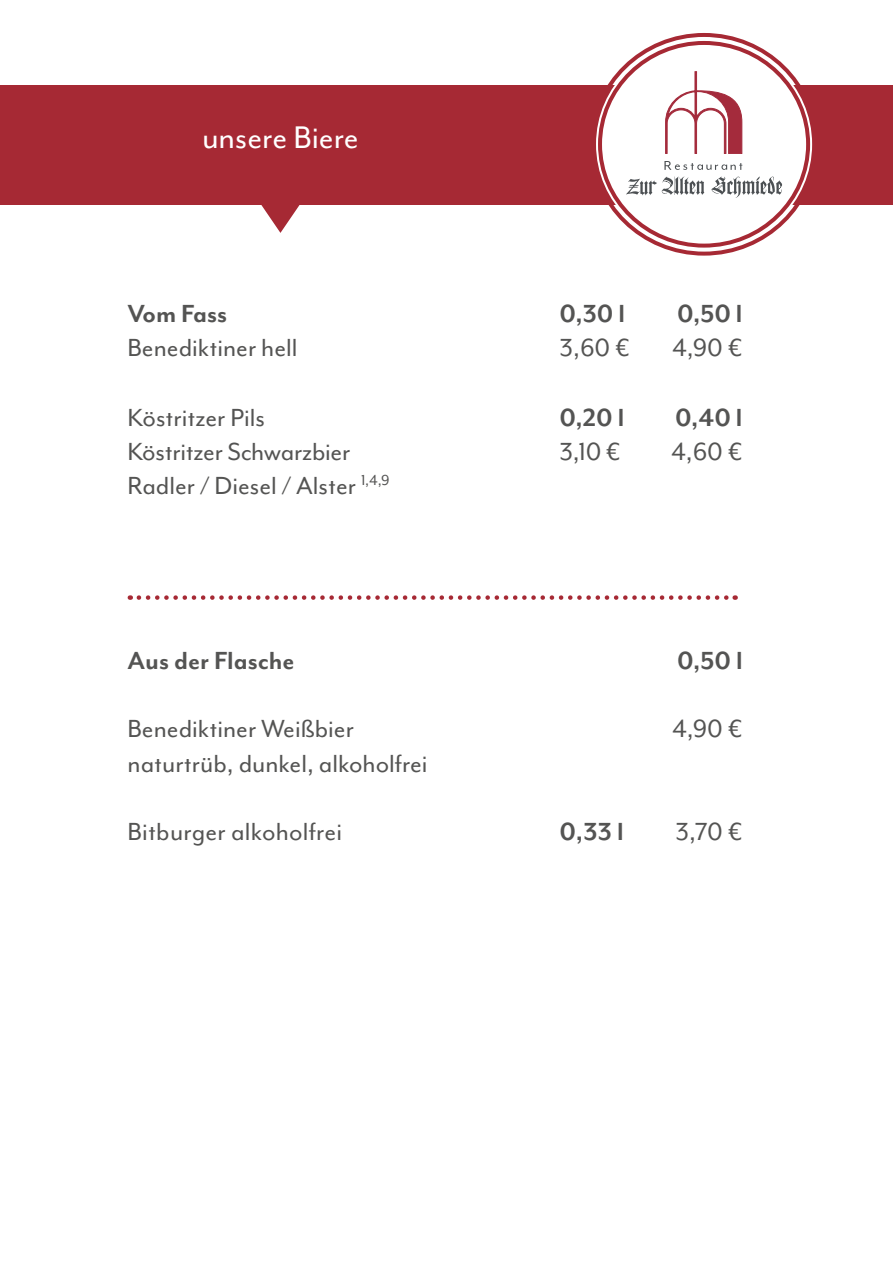
<style>
.page{position:relative;width:893px;height:1263px;background:#fff}
.page>*{position:absolute;margin:0;border:0;box-sizing:border-box;transform-origin:0 0}
.t1{font:36px "Mr Eaves Mod OT";color:#fff}
.t2{font:28.5px "Mr Eaves Mod OT";color:#545453}
.t3{font:700 28.5px "Mr Eaves Mod OT";color:#545453}
</style>
<div class="page">
<div style="left:0;top:85px;width:893px;height:119px;background:#a62934"></div>
<svg style="left:241px;top:204px;width:79px;height:29px"></svg>
<div style="left:596px;top:39px;width:216px;height:211px;background:#fff;border-radius:50%"></div>
<svg style="left:665px;top:71px;width:78px;height:83px"></svg>
<svg style="left:626px;top:161px;width:156px;height:37px"></svg>
<svg style="left:139px;top:595px;width:597px;height:5px"></svg>
<p class="t1" style="left:202px;top:118px;width:158px">unsere Biere</p>
<p class="t3" style="left:128px;top:298px;width:101px">Vom Fass</p>
<p class="t3" style="left:560px;top:298px;width:67px">0,30 l</p>
<p class="t3" style="left:677px;top:298px;width:67px">0,50 l</p>
<p class="t2" style="left:128px;top:332px;width:172px">Benediktiner hell</p>
<p class="t2" style="left:560px;top:332px;width:72px">3,60 €</p>
<p class="t2" style="left:672px;top:332px;width:72px">4,90 €</p>
<p class="t2" style="left:128px;top:402px;width:139px">Köstritzer Pils</p>
<p class="t3" style="left:560px;top:402px;width:66px">0,20 l</p>
<p class="t3" style="left:675px;top:402px;width:69px">0,40 l</p>
<p class="t2" style="left:128px;top:436px;width:224px">Köstritzer Schwarzbier</p>
<p class="t2" style="left:560px;top:436px;width:62px">3,10 €</p>
<p class="t2" style="left:671px;top:436px;width:73px">4,60 €</p>
<p class="t2" style="left:128px;top:470px;width:264px">Radler / Diesel / Alster <sup>1,4,9</sup></p>
<p class="t3" style="left:128px;top:645px;width:169px">Aus der Flasche</p>
<p class="t3" style="left:677px;top:645px;width:67px">0,50 l</p>
<p class="t2" style="left:128px;top:713px;width:228px">Benediktiner Weißbier</p>
<p class="t2" style="left:672px;top:713px;width:72px">4,90 €</p>
<p class="t2" style="left:128px;top:748px;width:302px">naturtrüb, dunkel, alkoholfrei</p>
<p class="t2" style="left:128px;top:816px;width:216px">Bitburger alkoholfrei</p>
<p class="t3" style="left:560px;top:816px;width:66px">0,33 l</p>
<p class="t2" style="left:676px;top:816px;width:68px">3,70 €</p>
</div>
